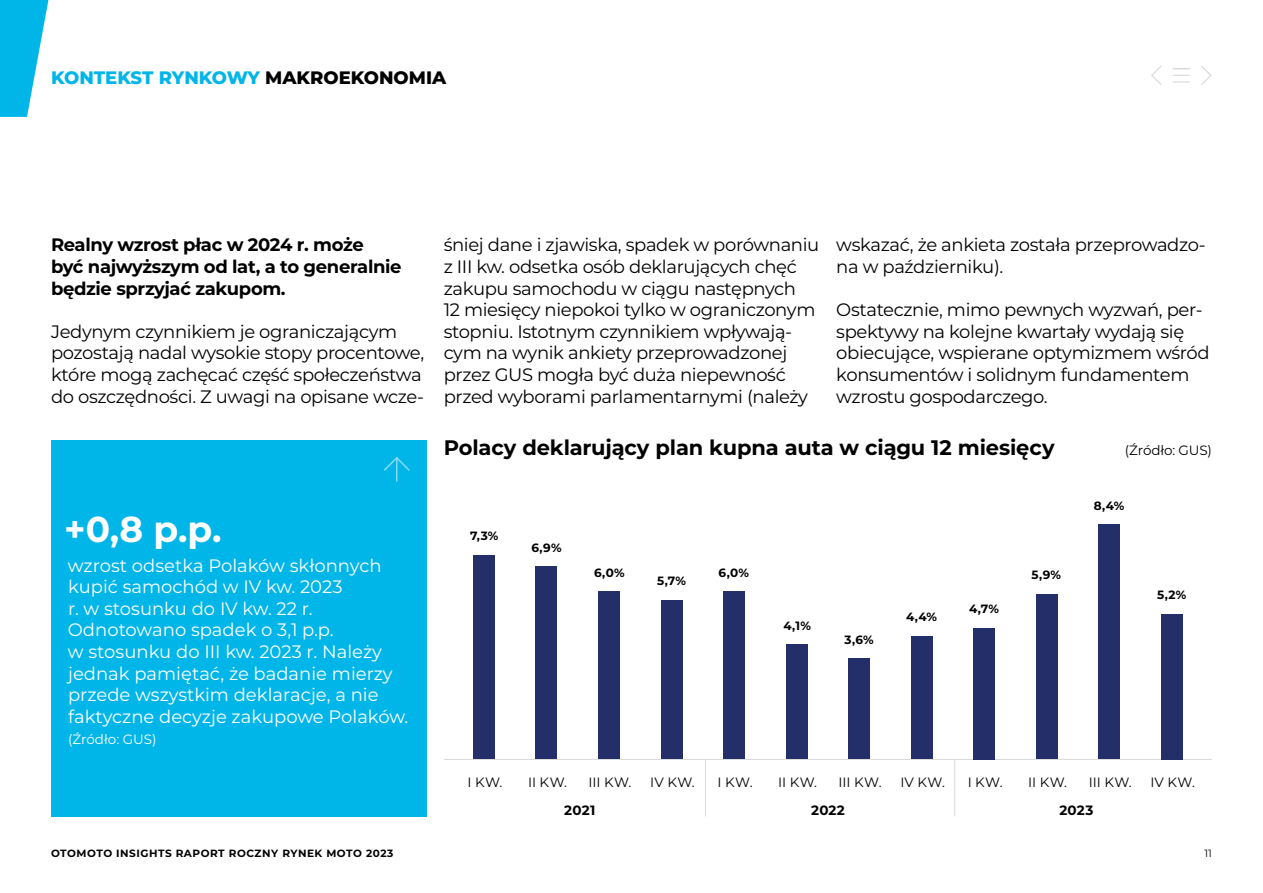
<style>
.page{position:relative;width:1263px;height:893px;background:#fff}
.page>*{position:absolute;margin:0;border:0;box-sizing:border-box;transform-origin:0 0}
.t1{font:700 36px "Montserrat";color:#fff}
.t2{font:700 21px "Montserrat";letter-spacing:-.01em;color:#000}
.t3{font:18px/21.6px "Montserrat";letter-spacing:-.02em;color:#000}
.t4{font:18px/21.6px "Montserrat";color:#fff}
.t5{font:700 18px/21.6px "Montserrat";letter-spacing:-.02em;color:#000}
.t6{font:800 18px "Montserrat";color:#00b5e8}
.t7{font:13.5px "Montserrat";color:#000}
.t8{font:13.5px "Montserrat";color:#fff}
.t9{font:700 13.5px "Montserrat";letter-spacing:.02em;color:#000}
.t10{font:700 12px "Montserrat";color:#000}
.t11{font:700 10.5px "Montserrat";letter-spacing:.05em;color:#000}
.t12{font:10.5px "Montserrat";color:#000}
.s1{color:#000}
</style>
<div class="page">
<svg style="left:1201px;top:66px;width:11px;height:19px"></svg>
<svg style="left:1151px;top:66px;width:11px;height:19px"></svg>
<svg style="left:1173px;top:68px;width:17px;height:1px"></svg>
<svg style="left:1173px;top:75px;width:17px;height:8px"></svg>
<svg style="left:0;top:0;width:49px;height:117px"></svg>
<div style="left:51px;top:440px;width:376px;height:376px;background:#00b5e8"></div>
<svg style="left:384px;top:457px;width:26px;height:25px"></svg>
<hr style="left:444px;top:759px;width:768px;height:1px;background:#d9d9d9">
<hr style="left:705px;top:759px;width:1px;height:57px;background:#d9d9d9">
<hr style="left:954px;top:759px;width:1px;height:57px;background:#d9d9d9">
<div style="left:473px;top:555px;width:22px;height:204px;background:#242e69"></div>
<div style="left:536px;top:567px;width:21px;height:192px;background:#242e69"></div>
<div style="left:598px;top:592px;width:22px;height:167px;background:#242e69"></div>
<div style="left:661px;top:600px;width:21px;height:159px;background:#242e69"></div>
<div style="left:723px;top:592px;width:22px;height:167px;background:#242e69"></div>
<div style="left:786px;top:645px;width:21px;height:114px;background:#242e69"></div>
<div style="left:848px;top:659px;width:22px;height:100px;background:#242e69"></div>
<div style="left:911px;top:636px;width:21px;height:123px;background:#242e69"></div>
<div style="left:973px;top:628px;width:22px;height:131px;background:#242e69"></div>
<div style="left:1036px;top:594px;width:21px;height:165px;background:#242e69"></div>
<div style="left:1098px;top:525px;width:22px;height:234px;background:#242e69"></div>
<div style="left:1161px;top:614px;width:21px;height:145px;background:#242e69"></div>
<p class="t6" style="left:51px;top:65px;width:397px">KONTEKST RYN KOWY <span class="s1">MAKROEKONOMIA</span></p>
<p class="t5" style="left:51px;top:233px;width:352px">Realny wzrost płac w 2024 r. może<br>być najwyższym od lat, a to generalnie będzie sprzyjać zakupom.</p>
<p class="t3" style="left:51px;top:320px;width:375px">Jedynym czynnikiem je ograniczającym pozostają nadal wysokie stopy procentowe, które mogą zachęcać część społeczeństwa do oszczędności. Z uwagi na opisane wcze-</p>
<h1 class="t1" style="left:64px;top:503px;width:159px">+0,8 p.p.</h1>
<p class="t4" style="left:68px;top:554px;width:342px">wzrost odsetka Polaków skłonnych kupić samochód w IV kw. 2023<br>r. w stosunku do IV kw. 22 r.<br>Odnotowano spadek o 3,1 p.p.<br>w stosunku do III kw. 2023 r. Należy jednak pamiętać, że badanie mierzy przede wszystkim deklaracje, a nie faktyczne decyzje zakupowe Polaków.</p>
<p class="t8" style="left:68px;top:730px;width:90px">(Źródło: GUS)</p>
<p class="t3" style="left:444px;top:233px;width:377px">śniej dane i zjawiska, spadek w porównaniu z III kw. odsetka osób deklarujących chęć zakupu samochodu w ciągu następnych<br>12 miesięcy niepokoi tylko w ograniczonym stopniu. Istotnym czynnikiem wpływają&shy;cym na wynik ankiety przeprowadzonej przez GUS mogła być duża niepewność przed wyborami parlamentarnymi (należy</p>
<p class="t3" style="left:836px;top:233px;width:371px">wskazać, że ankieta została przeprowadzo&shy;na w październiku).</p>
<p class="t3" style="left:836px;top:298px;width:375px">Ostatecznie, mimo pewnych wyzwań, per&shy;spektywy na kolejne kwartały wydają się obiecujące, wspierane optymizmem wśród konsumentów i solidnym fundamentem wzrostu gospodarczego.</p>
<p class="t2" style="left:444px;top:433px;width:612px">Polacy deklarujący plan kupna auta w ciągu 12 miesięcy</p>
<p class="t10" style="left:470px;top:527px;width:30px">7,3%</p>
<p class="t10" style="left:531px;top:539px;width:32px">6,9%</p>
<p class="t10" style="left:594px;top:564px;width:32px">6,0%</p>
<p class="t10" style="left:657px;top:572px;width:30px">5,7%</p>
<p class="t10" style="left:718px;top:564px;width:32px">6,0%</p>
<p class="t10" style="left:783px;top:617px;width:29px">4,1%</p>
<p class="t10" style="left:844px;top:631px;width:31px">3,6%</p>
<p class="t10" style="left:906px;top:608px;width:33px">4,4%</p>
<p class="t10" style="left:969px;top:600px;width:32px">4,7%</p>
<p class="t10" style="left:1031px;top:567px;width:31px">5,9%</p>
<p class="t7" style="left:1125px;top:441px;width:88px">(Źródło: GUS)</p>
<p class="t10" style="left:1094px;top:497px;width:32px">8,4%</p>
<p class="t10" style="left:1157px;top:586px;width:31px">5,2%</p>
<p class="t7" style="left:467px;top:772px;width:36px">I KW.</p>
<p class="t7" style="left:528px;top:772px;width:40px">II KW.</p>
<p class="t7" style="left:588px;top:772px;width:44px">III KW.</p>
<p class="t7" style="left:650px;top:772px;width:46px">IV KW.</p>
<p class="t7" style="left:717px;top:772px;width:36px">I KW.</p>
<p class="t7" style="left:778px;top:772px;width:40px">II KW.</p>
<p class="t7" style="left:839px;top:772px;width:44px">III KW.</p>
<p class="t7" style="left:900px;top:772px;width:46px">IV KW.</p>
<p class="t7" style="left:968px;top:772px;width:36px">I KW.</p>
<p class="t7" style="left:1028px;top:772px;width:40px">II KW.</p>
<p class="t7" style="left:1089px;top:772px;width:44px">III KW.</p>
<p class="t7" style="left:1150px;top:772px;width:46px">IV KW.</p>
<p class="t9" style="left:564px;top:801px;width:32px">2021</p>
<p class="t9" style="left:811px;top:801px;width:35px">2022</p>
<p class="t9" style="left:1059px;top:801px;width:35px">2023</p>
<p class="t11" style="left:51px;top:845px;width:344px">OTOMOTO INSIGHTS RAPORT ROCZNY RYNEK MOTO 2023</p>
<p class="t12" style="left:1204px;top:846px;width:9px">11</p>
</div>
